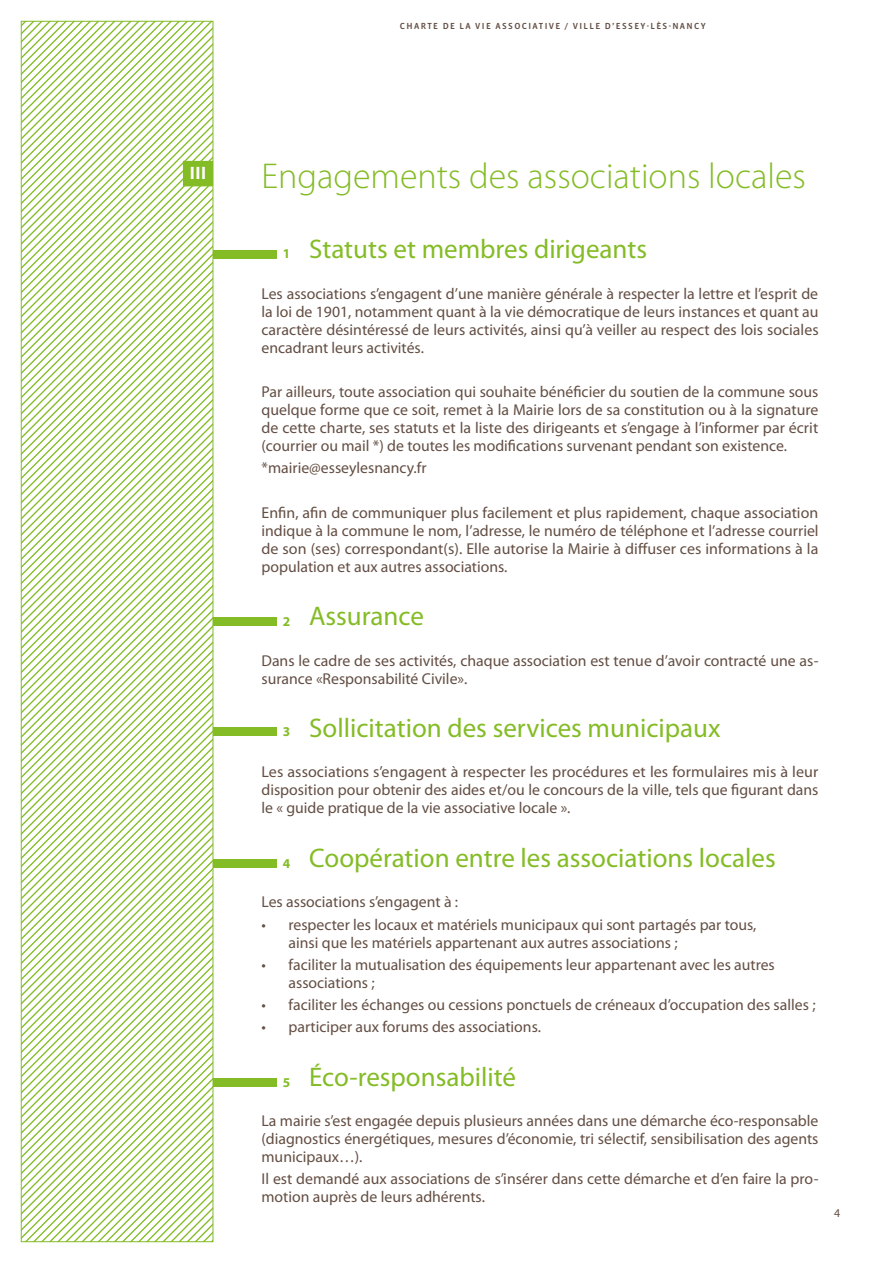
<style>
.page{position:relative;width:893px;height:1263px;background:#fff}
.page>*{position:absolute;margin:0;border:0;box-sizing:border-box;transform-origin:0 0}
.titre{font:300 36px "Myriad Pro";color:#84bc26}
.Style_de_paragraphe{font:27px "Myriad Pro";color:#84bc26}
.titre_article{font:700 18px "Vista Sans OT";color:#fff}
.Labeur{font:15.75px/18px "Myriad Pro";color:#634e43;text-align:justify}
.Style_de_paragraphe-2{font:700 13.5px "Myriad Pro";color:#84bc26}
.Labeur-2{font:12px "Myriad Pro";color:#634e43}
.sous-rubriques{font:500 9px "Vista Sans OT";letter-spacing:.15em;color:#634e43}
</style>
<div class="page">
<svg style="left:23px;top:23px;width:188px;height:1217px"></svg>
<div style="left:21px;top:21px;width:192px;height:1221px;border:1px solid #84bc26"></div>
<div style="left:183px;top:161px;width:30px;height:25px;background:#84bc26"></div>
<div style="left:213px;top:250px;width:63px;height:8px;background:#84bc26"></div>
<div style="left:213px;top:617px;width:63px;height:9px;background:#84bc26"></div>
<div style="left:213px;top:727px;width:63px;height:9px;background:#84bc26"></div>
<div style="left:213px;top:859px;width:63px;height:8px;background:#84bc26"></div>
<div style="left:213px;top:1078px;width:63px;height:8px;background:#84bc26"></div>
<p class="sous-rubriques" style="left:400px;top:21px;width:307px">CHARTE DE LA VIE ASSOCIATIVE / VILLE D’ESSEY-LÈS-NANCY</p>
<p class="titre_article" style="left:189px;top:164px;width:19px">III</p>
<p class="titre" style="left:261px;top:156px;width:546px">Engagements des associations locales</p>
<p class="Style_de_paragraphe" style="left:309px;top:235px;width:339px">Statuts et membres dirigeants</p>
<p class="Labeur" style="left:261px;top:285px;width:559px">Les associations s’engagent d’une manière générale à respecter la lettre et l’esprit de la loi de 1901, notamment quant à la vie démocratique de leurs instances et quant au caractère désintéressé de leurs activités, ainsi qu’à veiller au respect des lois sociales encadrant leurs activités.</p>
<p class="Labeur" style="left:261px;top:383px;width:558px">Par ailleurs, toute association qui souhaite bénéficier du soutien de la commune sous quelque forme que ce soit, remet à la Mairie lors de sa constitution ou à la signature de cette charte, ses statuts et la liste des dirigeants et s’engage à l’informer par écrit (courrier ou mail *) de toutes les modifications survenant pendant son existence.</p>
<p class="Labeur" style="left:261px;top:459px;width:167px">*mairie@esseylesnancy.fr</p>
<p class="Labeur" style="left:261px;top:504px;width:559px">Enfin, afin de communiquer plus facilement et plus rapidement, chaque association indique à la commune le nom, l’adresse, le numéro de téléphone et l’adresse courriel de son (ses) correspondant(s). Elle autorise la Mairie à diffuser ces informations à la population et aux autres associations.</p>
<p class="Style_de_paragraphe" style="left:309px;top:602px;width:116px">Assurance</p>
<p class="Labeur" style="left:261px;top:652px;width:559px">Dans le cadre de ses activités, chaque association est tenue d’avoir contracté une as&shy;surance «Responsabilité Civile».</p>
<p class="Style_de_paragraphe" style="left:309px;top:713px;width:413px">Sollicitation des services municipaux</p>
<p class="Labeur" style="left:261px;top:763px;width:558px">Les associations s’engagent à respecter les procédures et les formulaires mis à leur disposition pour obtenir des aides et/ou le concours de la ville, tels que figurant dans le « guide pratique de la vie associative locale ».</p>
<p class="Style_de_paragraphe" style="left:309px;top:843px;width:468px">Coopération entre les associations locales</p>
<p class="Labeur" style="left:261px;top:893px;width:198px">Les associations s’engagent à :</p>
<p class="Labeur" style="left:288px;top:915px;width:469px;text-indent:-27px">• respecter les locaux et matériels municipaux qui sont partagés par tous, ainsi que les matériels appartenant aux autres associations ;</p>
<p class="Labeur" style="left:288px;top:956px;width:488px;text-indent:-27px">• faciliter la mutualisation des équipements leur appartenant avec les autres associations ;</p>
<p class="Labeur" style="left:261px;top:996px;width:556px">• faciliter les échanges ou cessions ponctuels de créneaux d’occupation des salles ;</p>
<p class="Labeur" style="left:261px;top:1018px;width:281px">• participer aux forums des associations.</p>
<p class="Style_de_paragraphe" style="left:309px;top:1062px;width:208px">Éco-responsabilité</p>
<p class="Labeur" style="left:261px;top:1112px;width:558px">La mairie s’est engagée depuis plusieurs années dans une démarche éco-responsable (diagnostics énergétiques, mesures d’économie, tri sélectif, sensibilisation des agents municipaux…).</p>
<p class="Labeur" style="left:261px;top:1170px;width:559px">Il est demandé aux associations de s’insérer dans cette démarche et d’en faire la pro&shy;motion auprès de leurs adhérents.</p>
<p class="Style_de_paragraphe-2" style="left:283px;top:246px;width:9px">1</p>
<p class="Style_de_paragraphe-2" style="left:283px;top:614px;width:9px">2</p>
<p class="Style_de_paragraphe-2" style="left:283px;top:723px;width:9px">3</p>
<p class="Style_de_paragraphe-2" style="left:283px;top:855px;width:9px">4</p>
<p class="Style_de_paragraphe-2" style="left:283px;top:1074px;width:9px">5</p>
<p class="Labeur-2" style="left:834px;top:1207px;width:8px">4</p>
</div>
